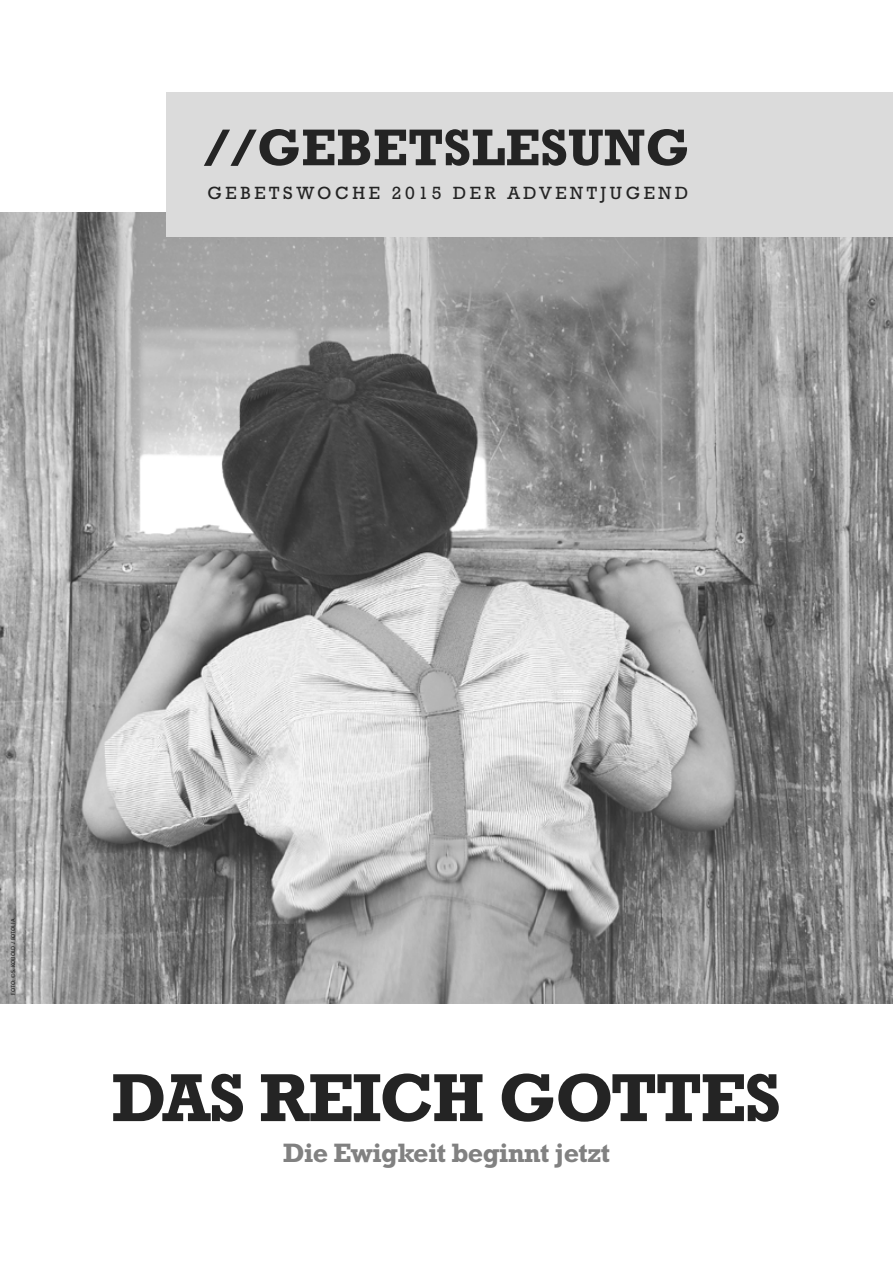
<style>
.page{position:relative;width:893px;height:1263px;background:#fff}
.page>*{position:absolute;margin:0;border:0;box-sizing:border-box;transform-origin:0 0}
.t1{font:700 69px "Rockwell";letter-spacing:-.025em;color:#242424}
.t2{font:700 52.5px "Rockwell";color:#242424}
.t3{font:700 27px "Rockwell";letter-spacing:-.025em;color:#818181}
.t4{font:18px "Rockwell";letter-spacing:.2em;color:#242424}
.Bildnachweis{font:6px "The Mix";color:#242424}
</style>
<div class="page">
<img style="left:0;top:213px;width:893px;height:790px">
<div style="left:167px;top:93px;width:726px;height:144px;background:#dbdbdb"></div>
<p class="t2" style="left:204px;top:117px;width:487px">//GEBETSLESUNG</p>
<p class="t4" style="left:207px;top:183px;width:482px">GEBETSWOCHE 2015 DER ADVENTJUGEND</p>
<p class="Bildnachweis" style="left:8px;top:995px;width:78px;rotate:-90deg">FOTO: © S. KOBOLD / FOTOLIA</p>
<p class="t1" style="left:111px;top:1057px;width:672px">DAS REICH GOTTES</p>
<p class="t3" style="left:283px;top:1137px;width:329px">Die Ewigkeit beginnt jetzt</p>
</div>
